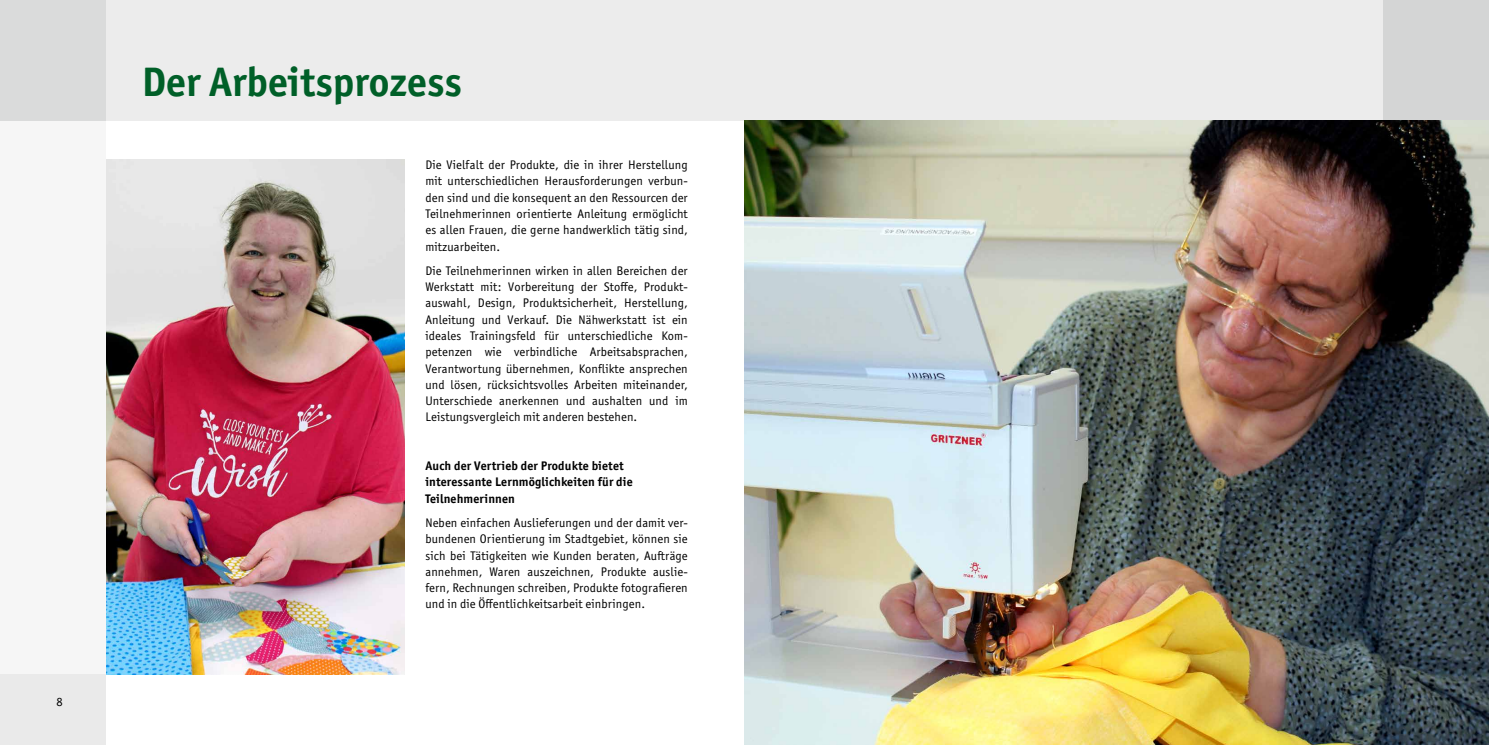
<style>
.page{position:relative;width:1489px;height:745px;background:#fff}
.page>*{position:absolute;margin:0;border:0;box-sizing:border-box;transform-origin:0 0}
.t1{font:700 41.25px "Officina Sans ITC Pro";color:#005f28}
.t2{font:12.5px/16.2px "Officina Sans ITC Pro";letter-spacing:.01em;color:#000;text-align:justify}
.t3{font:700 12.5px/16.2px "Officina Sans ITC Pro";letter-spacing:.01em;color:#000}
</style>
<div class="page">
<div style="left:0;top:0;width:1488px;height:121px;background:#ececec"></div>
<div style="left:1382px;top:0;width:106px;height:120px;background:#d4d5d5"></div>
<div style="left:0;top:0;width:106px;height:744px;background:#f6f6f6"></div>
<div style="left:0;top:0;width:106px;height:121px;background:#dadbdb"></div>
<div style="left:0;top:673px;width:106px;height:71px;background:#eaeaea"></div>
<img style="left:744px;top:120px;width:744px;height:624px">
<img style="left:106px;top:159px;width:298px;height:514px">
<p class="t2" style="left:56px;top:693px;width:8px">8</p>
<h1 class="t1" style="left:142px;top:56px;width:322px">Der Arbeitsprozess</h1>
<p class="t2" style="left:425px;top:157px;width:264px">Die Vielfalt der Produkte, die in ihrer Herstellung mit unterschiedlichen Herausforderungen verbun&shy;den sind und die konsequent an den Ressourcen der Teilnehmerinnen orientierte Anleitung ermöglicht es allen Frauen, die gerne handwerklich tätig sind, mitzuarbeiten.</p>
<p class="t2" style="left:425px;top:262px;width:264px">Die Teilnehmerinnen wirken in allen Bereichen der Werkstatt mit: Vorbereitung der Stoffe, Produkt&shy;auswahl, Design, Produktsicherheit, Herstellung, Anleitung und Verkauf. Die Nähwerkstatt ist ein ideales Trainingsfeld für unterschiedliche Kom&shy;petenzen wie verbindliche Arbeitsabsprachen, Verantwortung übernehmen, Konflikte ansprechen und lösen, rücksichtsvolles Arbeiten miteinander, Unterschiede anerkennen und aushalten und im Leistungsvergleich mit anderen bestehen.</p>
<p class="t3" style="left:425px;top:457px;width:209px">Auch der Vertrieb der Produkte bietet interessante Lernmöglichkeiten für die<br>Teilnehmerinnen</p>
<p class="t2" style="left:425px;top:514px;width:264px">Neben einfachen Auslieferungen und der damit ver&shy;bundenen Orientierung im Stadtgebiet, können sie sich bei Tätigkeiten wie Kunden beraten, Aufträge annehmen, Waren auszeichnen, Produkte auslie&shy;fern, Rechnungen schreiben, Produkte fotografieren und in die Öffentlichkeitsarbeit einbringen.</p>
</div>
